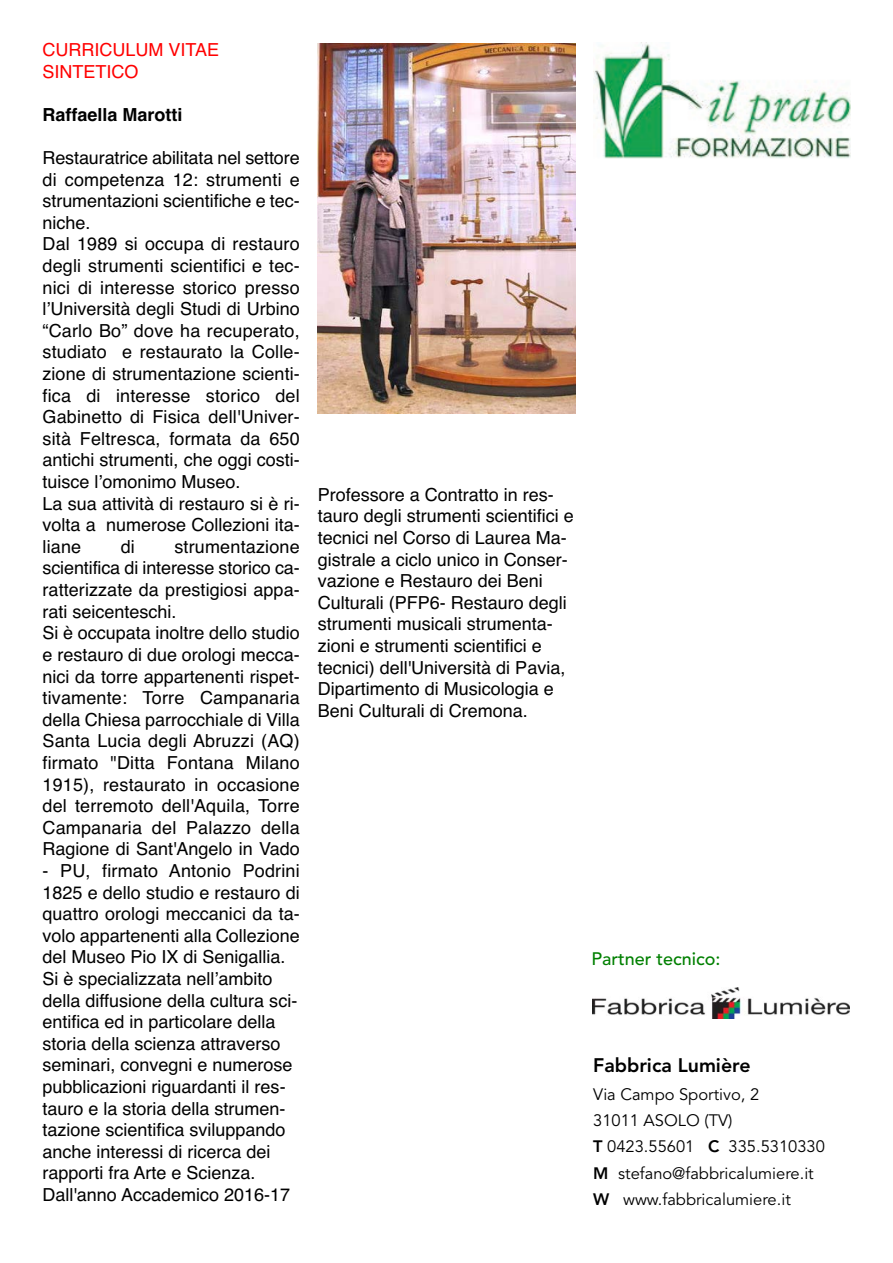
<style>
.page{position:relative;width:893px;height:1263px;background:#fff}
.page>*{position:absolute;margin:0;border:0;box-sizing:border-box;transform-origin:0 0}
.t1{font:800 19.5px "Avenir";color:#000}
.t2{font:18px/21.6px "Helvetica";color:#000;text-align:justify}
.t3{font:18px "Helvetica";color:#f00}
.t4{font:700 18px "Helvetica";color:#000}
.t5{font:500 18px "Avenir";color:#008000}
.t6{font:16.5px "Avenir";color:#000}
.s1{font-weight:800}
</style>
<div class="page">
<img style="left:593px;top:44px;width:257px;height:115px">
<img style="left:318px;top:44px;width:257px;height:370px">
<img style="left:592px;top:988px;width:258px;height:30px">
<p class="t3" style="left:43px;top:43px;width:178px">CURRICULUM VITAE</p>
<p class="t3" style="left:43px;top:65px;width:98px">SINTETICO</p>
<p class="t4" style="left:43px;top:108px;width:142px">Raffaella Marotti</p>
<p class="t2" style="left:43px;top:149px;width:259px">Restauratrice abilitata nel settore di competenza 12: strumenti e strumentazioni scientifiche e tec&shy;niche.</p>
<p class="t2" style="left:43px;top:235px;width:259px">Dal 1989 si occupa di restauro degli strumenti scientifici e tec&shy;nici di interesse storico presso l’Università degli Studi di Urbino “Carlo Bo” dove ha recuperato, studiato e restaurato la Colle&shy;zione di strumentazione scienti&shy;fica di interesse storico del Gabinetto di Fisica dell'Univer&shy;sità Feltresca, formata da 650 antichi strumenti, che oggi costi&shy;tuisce l’omonimo Museo.</p>
<p class="t2" style="left:43px;top:494px;width:259px">La sua attività di restauro si è ri&shy;volta a numerose Collezioni ita&shy;liane</p>
<p class="t2" style="left:121px;top:537px;width:16px">di</p>
<p class="t2" style="left:43px;top:537px;width:259px;text-indent:132px">strumentazione scientifica di interesse storico ca&shy;ratterizzate da prestigiosi appa&shy;rati seicenteschi.</p>
<p class="t2" style="left:43px;top:624px;width:259px">Si è occupata inoltre dello studio e restauro di due orologi mecca&shy;nici da torre appartenenti rispet&shy;tivamente: Torre Campanaria della Chiesa parrocchiale di Villa Santa Lucia degli Abruzzi (AQ) firmato "Ditta Fontana Milano 1915), restaurato in occasione del terremoto dell'Aquila, Torre Campanaria del Palazzo della Ragione di Sant'Angelo in Vado</p>
<p class="t2" style="left:43px;top:861px;width:259px">- PU, firmato Antonio Podrini 1825 e dello studio e restauro di quattro orologi meccanici da ta&shy;volo appartenenti alla Collezione del Museo Pio IX di Senigallia.</p>
<p class="t2" style="left:43px;top:969px;width:256px;text-align:left">Si è specializzata nell’ambito della diffusione della cultura sci&shy;entifica ed in particolare della storia della scienza attraverso seminari, convegni e numerose pubblicazioni riguardanti il res&shy;tauro e la storia della strumen&shy;tazione scientifica sviluppando anche interessi di ricerca dei rapporti fra Arte e Scienza.<br>Dall'anno Accademico 2016-17</p>
<p class="t2" style="left:318px;top:485px;width:258px;text-align:left">Professore a Contratto in res&shy;tauro degli strumenti scientifici e tecnici nel Corso di Laurea Ma&shy;gistrale a ciclo unico in Conser&shy;vazione e Restauro dei Beni<br>Culturali (PFP6- Restauro degli strumenti musicali strumenta&shy;zioni e strumenti scientifici e tecnici) dell'Università di Pavia,<br>Dipartimento di Musicologia e<br>Beni Culturali di Cremona.</p>
<p class="t5" style="left:591px;top:951px;width:131px">Partner tecnico:</p>
<p class="t1" style="left:593px;top:1057px;width:159px">Fabbrica Lumière</p>
<p class="t6" style="left:593px;top:1087px;width:168px">Via Campo Sportivo, 2</p>
<p class="t6" style="left:593px;top:1113px;width:141px">31011 ASOLO (TV)</p>
<p class="t6" style="left:593px;top:1140px;width:233px"><span class="s1">T</span> 0423.55601 <span class="s1">C</span> 335.5310330</p>
<p class="t6" style="left:593px;top:1166px;width:222px"><span class="s1">M</span> stefano@fabbricalumiere.it</p>
<p class="t6" style="left:593px;top:1192px;width:199px"><span class="s1">W</span> www.fabbricalumiere.it</p>
</div>
